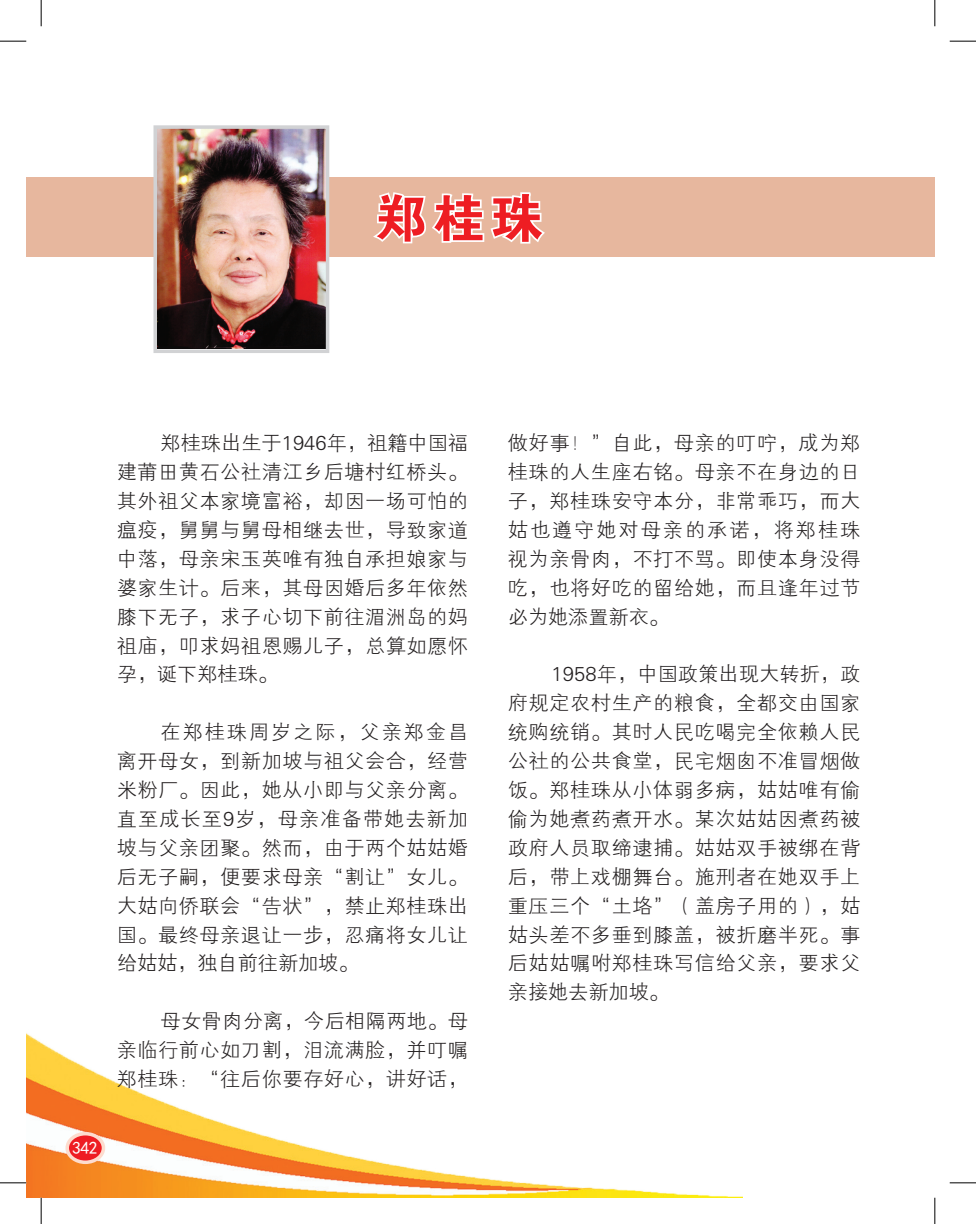
<style>
.page{position:relative;width:976px;height:1224px;background:#fff}
.page>*{position:absolute;margin:0;border:0;box-sizing:border-box;transform-origin:0 0}
.t1{font:52.5px "FZDHTK GBK1 0";color:#ee1d23}
.t2{font:20.12px/28.9px "FZXH1 K GBK1 0";letter-spacing:.025em;color:#231f20;text-align:justify}
.t3{font:17.5px "Sim Hei";color:#fff}
</style>
<div class="page">
<img style="left:26px;top:1033px;width:715px;height:164px">
<div style="left:67px;top:1133px;width:36px;height:29px;background:#ee1d23;border-radius:50%"></div>
<div style="left:65px;top:1131px;width:40px;height:32px;border:4px solid #fddcce;border-radius:50%"></div>
<div style="left:26px;top:177px;width:908px;height:79px;background:#e7b79e"></div>
<svg style="left:373px;top:192px;width:172px;height:52px"></svg>
<img style="left:158px;top:130px;width:166px;height:218px">
<div style="left:153px;top:125px;width:176px;height:228px;border:4px solid #d1d2d4"></div>
<svg style="left:0;top:41px;width:26px;height:1px"></svg>
<svg style="left:949px;top:41px;width:26px;height:1px"></svg>
<svg style="left:0;top:1182px;width:26px;height:1px"></svg>
<svg style="left:949px;top:1182px;width:26px;height:1px"></svg>
<svg style="left:41px;top:0;width:1px;height:26px"></svg>
<svg style="left:41px;top:1197px;width:1px;height:26px"></svg>
<svg style="left:934px;top:0;width:1px;height:26px"></svg>
<svg style="left:934px;top:1197px;width:1px;height:26px"></svg>
<p class="t1" style="left:374px;top:190px;width:169px">郑桂珠</p>
<p class="t2" style="left:117px;top:429px;width:352px;text-indent:44px">郑桂珠出生于1946年，祖籍中国福建莆田黄石公社清江乡后塘村红桥头。其外祖父本家境富裕，却因一场可怕的瘟疫，舅舅与舅母相继去世，导致家道中落，母亲宋玉英唯有独自承担娘家与婆家生计。后来，其母因婚后多年依然膝下无子，求子心切下前往湄洲岛的妈祖庙，叩求妈祖恩赐儿子，总算如愿怀孕，诞下郑桂珠。</p>
<p class="t2" style="left:117px;top:718px;width:353px;text-indent:44px">在郑桂珠周岁之际，父亲郑金昌离开母女，到新加坡与祖父会合，经营米粉厂。因此，她从小即与父亲分离。直至成长至9岁，母亲准备带她去新加坡与父亲团聚。然而，由于两个姑姑婚后无子嗣，便要求母亲“割让”女儿。大姑向侨联会“告状”，禁止郑桂珠出国。最终母亲退让一步，忍痛将女儿让给姑姑，独自前往新加坡。</p>
<p class="t2" style="left:117px;top:1007px;width:352px;text-indent:44px">母女骨肉分离，今后相隔两地。母亲临行前心如刀割，泪流满脸，并叮嘱郑桂珠：“往后你要存好心，讲好话，</p>
<p class="t3" style="left:72px;top:1139px;width:27px">342</p>
<p class="t2" style="left:507px;top:429px;width:354px">做好事！”自此，母亲的叮咛，成为郑桂珠的人生座右铭。母亲不在身边的日子，郑桂珠安守本分，非常乖巧，而大姑也遵守她对母亲的承诺，将郑桂珠视为亲骨肉，不打不骂。即使本身没得吃，也将好吃的留给她，而且逢年过节必为她添置新衣。</p>
<p class="t2" style="left:507px;top:660px;width:354px;text-indent:44px">1958年，中国政策出现大转折，政府规定农村生产的粮食，全都交由国家统购统销。其时人民吃喝完全依赖人民公社的公共食堂，民宅烟囱不准冒烟做饭。郑桂珠从小体弱多病，姑姑唯有偷偷为她煮药煮开水。某次姑姑因煮药被政府人员取缔逮捕。姑姑双手被绑在背后，带上戏棚舞台。施刑者在她双手上重压三个“土垎”（盖房子用的），姑姑头差不多垂到膝盖，被折磨半死。事后姑姑嘱咐郑桂珠写信给父亲，要求父亲接她去新加坡。</p>
</div>
